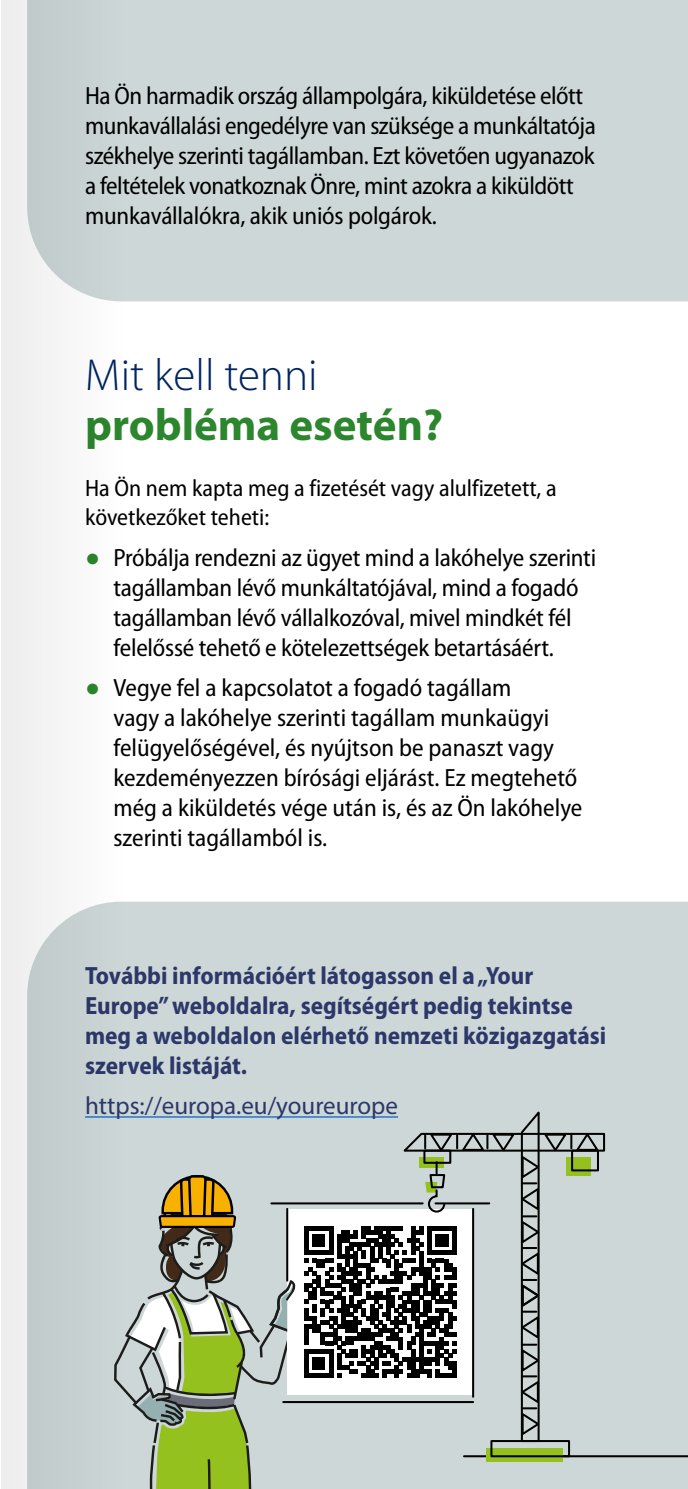
<style>
.page{position:relative;width:688px;height:1489px;background:#fff}
.page>*{position:absolute;margin:0;border:0;box-sizing:border-box;transform-origin:0 0}
.title_1{font:700 45px/50px "Myriad Pro";color:#2c862d}
.body2{font:semi-condensed 25px/30px "Myriad Pro";letter-spacing:-.01em;color:#000}
.body_in_box{font:700 semi-condensed 25px/30px "Myriad Pro";color:#2d386a}
.body_in_box-2{font:25px "Myriad Pro";color:#2d386a}
.body{font:semi-condensed 23.75px/28.5px "Myriad Pro";color:#000}
.s1{font-weight:300;color:#002561}
.s2{font-family:"Arial";font-stretch:normal;color:#2c862d}
</style>
<div class="page">
<div style="left:123px;top:901px;width:564px;height:587px;background:#cdd7d7"></div>
<div style="left:123px;top:0;width:564px;height:301px;background:#cdd7d7"></div>
<hr style="left:464px;top:1454px;width:223px;height:2px;background:#010100">
<svg style="left:123px;top:1108px;width:483px;height:380px;background:#b3bcaf"></svg>
<hr style="left:452px;top:1361px;width:4px;height:16px;background:#000">
<svg style="left:1px;top:0;width:122px;height:1488px"></svg>
<p class="body2" style="left:85px;top:81px;width:512px">Ha Ön harmadik ország állampolgára, kiküldetése előtt munkavállalási engedélyre van szüksége a munkáltatója székhelye szerinti tagállamban. Ezt követően ugyanazok a feltételek vonatkoznak Önre, mint azokra a kiküldött munkavállalókra, akik uniós polgárok.</p>
<h1 class="title_1" style="left:85px;top:348px;width:359px"><span class="s1">Mit kell tenni </span>probléma esetén?</h1>
<p class="body" style="left:85px;top:475px;width:473px">Ha Ön nem kapta meg a fizetését vagy alulfizetett, a következőket teheti:</p>
<p class="body2" style="left:85px;top:542px;width:512px;text-align:center"><span class="s2">●</span> Próbálja rendezni az ügyet mind a lakóhelye szerinti tagállamban lévő munkáltatójával, mind a fogadó tagállamban lévő vállalkozóval, mivel mindkét fél felelőssé tehető e kötelezettségek betartásáért.</p>
<p class="body2" style="left:113px;top:673px;width:470px;text-indent:-28px"><span class="s2">●</span> Vegye fel a kapcsolatot a fogadó tagállam<br>vagy a lakóhelye szerinti tagállam munkaügyi felügyelőségével, és nyújtson be panaszt vagy kezdeményezzen bírósági eljárást. Ez megtehető még a kiküldetés vége után is, és az Ön lakóhelye szerinti tagállamból is.</p>
<p class="body_in_box" style="left:85px;top:960px;width:522px">További információért látogasson el a „Your Europe” weboldalra, segítségért pedig tekintse meg a weboldalon elérhető nemzeti közigazgatási szervek listáját.</p>
<p class="body_in_box-2" style="left:85px;top:1090px;width:314px">https://europa.eu/youreurope</p>
</div>
